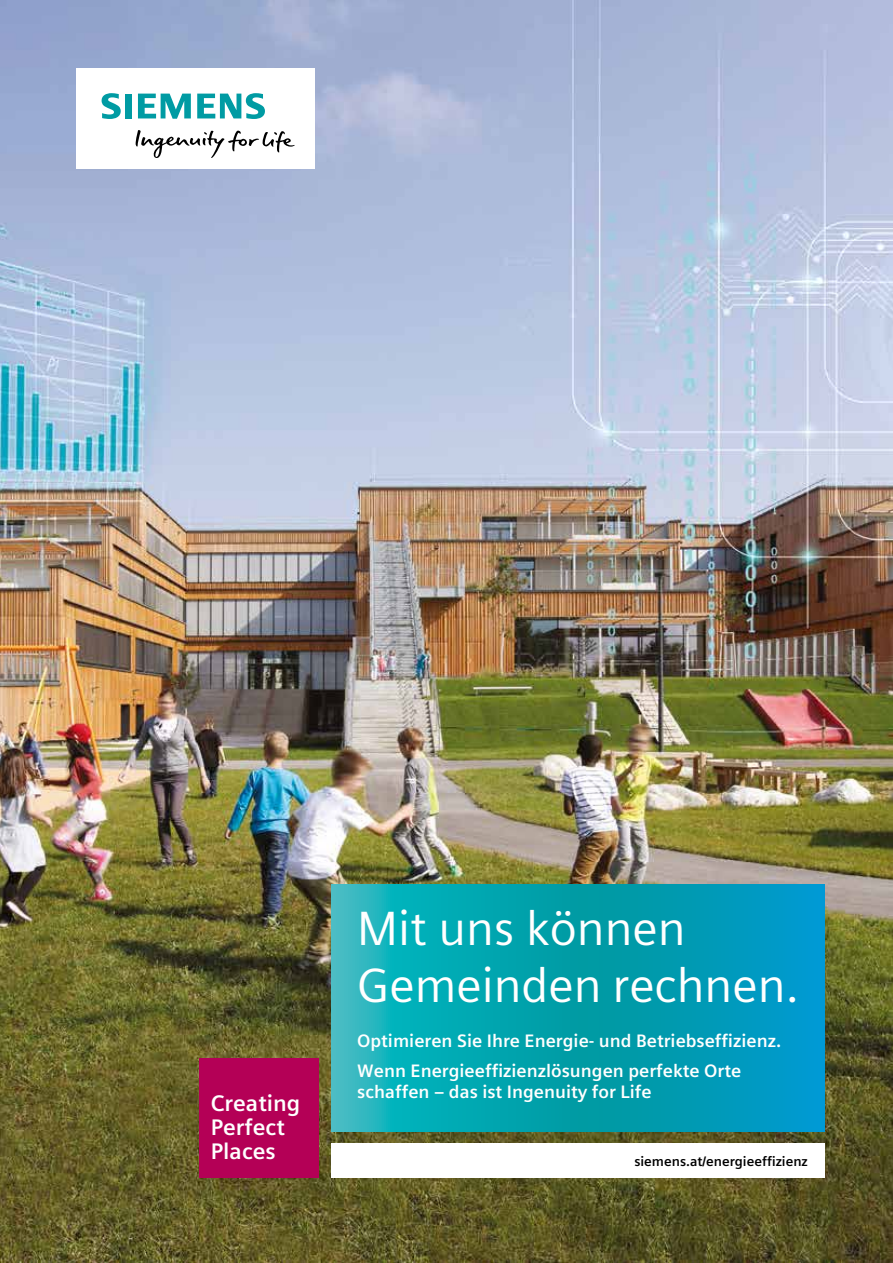
<style>
.page{position:relative;width:893px;height:1263px;background:#fff}
.page>*{position:absolute;margin:0;border:0;box-sizing:border-box;transform-origin:0 0}
.t1{font:48px/57px "Siemens Sans Global";color:#fff}
.t2{font:700 22.5px/24px "Siemens Sans Global";color:#fff}
.t3{font:700 18px/30px "Siemens Sans Global";color:#fff}
.t4{font:700 13.5px "Siemens Sans Global";color:#000}
</style>
<div class="page">
<img style="left:0;top:0;width:893px;height:1263px">
<div style="left:77px;top:68px;width:238px;height:101px;background:#fff"></div>
<svg style="left:135px;top:130px;width:160px;height:28px"></svg>
<svg style="left:102px;top:93px;width:30px;height:26px"></svg>
<svg style="left:138px;top:94px;width:53px;height:25px"></svg>
<svg style="left:197px;top:93px;width:68px;height:26px"></svg>
<div style="left:332px;top:1144px;width:493px;height:34px;background:#fff"></div>
<svg style="left:332px;top:884px;width:493px;height:247px;background:#05a2b5"></svg>
<div style="left:200px;top:1059px;width:119px;height:119px;background:#b40056"></div>
<p class="t2" style="left:211px;top:1091px;width:91px">Creating<br>Perfect<br>Places</p>
<h1 class="t1" style="left:357px;top:900px;width:444px">Mit uns können<br>Gemeinden rechnen.</h1>
<p class="t3" style="left:357px;top:1026px;width:426px">Optimieren Sie Ihre Energie- und Betriebseffizienz.<br>Wenn Energieeffizienzlösungen perfekte Orte</p>
<p class="t3" style="left:357px;top:1077px;width:296px">schaffen – das ist Ingenuity for Life</p>
<p class="t4" style="left:634px;top:1151px;width:175px">siemens.at/energieeffizienz</p>
</div>
